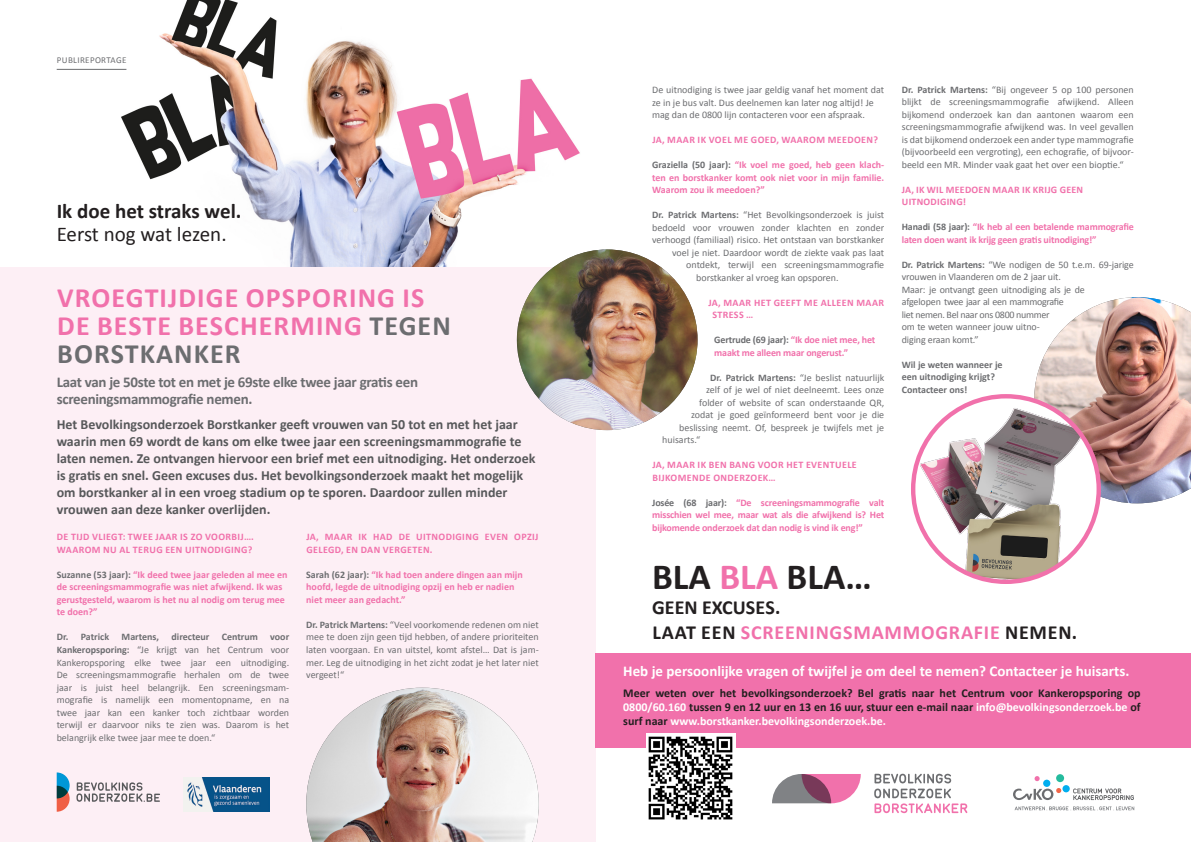
<style>
.page{position:relative;width:1191px;height:842px;background:#fff}
.page>*{position:absolute;margin:0;border:0;box-sizing:border-box;transform-origin:0 0}
.t1{font:700 37px "Calibri";color:#231f20}
.titel_grijs{font:700 28px/28px "Calibri";letter-spacing:.04em;color:#f171ab}
.titel_grijs-2{font:700 28px "Calibri";letter-spacing:.04em;color:#6c6d70}
.t2{font:700 21px "Calibri";color:#231f20}
.t3{font:21px "Calibri";letter-spacing:-.01em;color:#231f20}
.t4{font:700 20px/25px "Calibri";letter-spacing:.04em;color:#231f20}
.bodytekst-publi{font:700 15px/17px "Calibri";letter-spacing:-.02em;color:#6c6d70}
.t5{font:700 15px "Calibri";color:#fff}
.t6{font:700 14px/17px "Calibri";color:#57585a}
.t7{font:700 12px/14px "Calibri";color:#231f20;text-align:justify}
.bodytekst-publi-2{font:10px/12.5px "Calibri";color:#6c6d70;text-align:justify}
.bodytekst-publi-3{font:700 10px/12.5px "Calibri";color:#f171ab;text-align:justify}
.bodytekst-publi-4{font:700 10px/12.5px "Calibri";letter-spacing:.04em;color:#f171ab}
.bodytekst-publi-5{font:700 10px "Calibri";color:#6c6d70}
.bodytekst-publi-6{font:700 10px "Calibri";letter-spacing:.025em;color:#f171ab}
.t8{font:9px "Calibri";letter-spacing:.04em;color:#6c6d70}
.s1{color:#6c6d70}
.s2{font-weight:700}
.s3{color:#f171ab}
.s4{color:#fff}
</style>
<div class="page">
<img style="left:103px;top:0;width:477px;height:267px">
<div style="left:0;top:267px;width:595px;height:575px;background:#fdeff5"></div>
<div style="left:595px;top:653px;width:596px;height:95px;background:#f171ab"></div>
<svg style="left:1014px;top:806px;width:120px;height:4px"></svg>
<div style="left:1043px;top:780px;width:7px;height:7px;background:#00aeef;border-radius:50%"></div>
<svg style="left:1034px;top:776px;width:5px;height:5px"></svg>
<div style="left:1056px;top:774px;width:8px;height:8px;background:#24bb9d;border-radius:50%"></div>
<div style="left:1062px;top:785px;width:7px;height:7px;background:#00aeef;border-radius:50%"></div>
<svg style="left:1073px;top:788px;width:60px;height:12px"></svg>
<svg style="left:1013px;top:788px;width:48px;height:12px"></svg>
<svg style="left:57px;top:772px;width:13px;height:40px"></svg>
<svg style="left:76px;top:782px;width:84px;height:20px"></svg>
<hr style="left:57px;top:69px;width:69px;height:1px;background:#6c6d70">
<img style="left:306px;top:688px;width:233px;height:154px">
<img style="left:646px;top:733px;width:89px;height:87px">
<img style="left:517px;top:249px;width:180px;height:181px;border-radius:90px">
<img style="left:1034px;top:297px;width:157px;height:206px">
<svg style="left:874px;top:774px;width:93px;height:39px"></svg>
<svg style="left:772px;top:774px;width:88px;height:29px;background:#b57f99"></svg>
<img style="left:913px;top:396px;width:185px;height:186px;border-radius:91px">
<div style="left:911px;top:394px;width:190px;height:190px;border:4px solid #f171ab;border-radius:50%"></div>
<img style="left:184px;top:778px;width:86px;height:33px">
<p class="t8" style="left:57px;top:55px;width:71px">PUBLIREPORTAGE</p>
<p class="t2" style="left:57px;top:197px;width:186px">Ik doe het straks wel.</p>
<p class="t3" style="left:57px;top:221px;width:171px">Eerst nog wat lezen.</p>
<p class="titel_grijs" style="left:57px;top:283px;width:395px">VROEGTIJDIGE OPSPORING IS<br>DE BESTE BESCHERMING <span class="s1">TEGEN</span></p>
<p class="titel_grijs-2" style="left:57px;top:335px;width:185px">BORSTKANKER</p>
<p class="bodytekst-publi" style="left:57px;top:374px;width:363px">Laat van je 50ste tot en met je 69ste elke twee jaar gratis een screeningsmammografie nemen.</p>
<p class="t6" style="left:57px;top:415px;width:480px">Het Bevolkingsonderzoek Borstkanker geeft vrouwen van 50 tot en met het jaar waarin men 69 wordt de kans om elke twee jaar een screeningsmammografie te laten nemen. Ze ontvangen hiervoor een brief met een uitnodiging. Het onderzoek is gratis en snel. Geen excuses dus. Het bevolkingsonderzoek maakt het mogelijk om borstkanker al in een vroeg stadium op te sporen. Daardoor zullen minder vrouwen aan deze kanker overlijden.</p>
<p class="bodytekst-publi-4" style="left:57px;top:531px;width:198px">DE TIJD VLIEGT: TWEE JAAR IS ZO VOORBIJ….<br>WAAROM NU AL TERUG EEN UITNODIGING?</p>
<p class="bodytekst-publi-3" style="left:57px;top:568px;width:232px"><span class="s1">Suzanne (53 jaar):</span> “Ik deed twee jaar geleden al mee en</p>
<p class="bodytekst-publi-3" style="left:57px;top:581px;width:227px">de screeningsmammografie was niet afwijkend. Ik was</p>
<p class="bodytekst-publi-3" style="left:57px;top:593px;width:230px">gerustgesteld, waarom is het nu al nodig om terug mee</p>
<p class="bodytekst-publi-3" style="left:57px;top:606px;width:42px">te doen?”</p>
<p class="bodytekst-publi-2" style="left:57px;top:631px;width:234px"><span class="s2">Dr. Patrick Martens, directeur Centrum voor Kankeropsporing:</span> “Je krijgt van het Centrum voor Kankeropsporing elke twee jaar een uitnodiging.<br>De screeningsmammografie herhalen om de twee jaar is juist heel belangrijk. Een screeningsmam&shy;mografie is namelijk een momentopname, en na twee jaar kan een kanker toch zichtbaar worden terwijl er daarvoor niks te zien was. Daarom is het belangrijk elke twee jaar mee te doen.“</p>
<p class="bodytekst-publi-4" style="left:306px;top:531px;width:234px">JA, MAAR IK HAD DE UITNODIGING EVEN OPZIJ<br>GELEGD, EN DAN VERGETEN.</p>
<p class="bodytekst-publi-3" style="left:306px;top:568px;width:218px"><span class="s1">Sarah (62 jaar):</span> “Ik had toen andere dingen aan mijn</p>
<p class="bodytekst-publi-3" style="left:306px;top:581px;width:210px">hoofd, legde de uitnodiging opzij en heb er nadien</p>
<p class="bodytekst-publi-3" style="left:306px;top:593px;width:101px">niet meer aan gedacht.”</p>
<p class="bodytekst-publi-2" style="left:306px;top:618px;width:234px"><span class="s2">Dr. Patrick Martens:</span> “Veel voorkomende redenen om niet mee te doen zijn geen tijd hebben, of andere prioriteiten laten voorgaan. En van uitstel, komt afstel… Dat is jam&shy;mer. Leg de uitnodiging in het zicht zodat je het later niet vergeet!“</p>
<p class="bodytekst-publi-2" style="left:652px;top:84px;width:233px">De uitnodiging is twee jaar geldig vanaf het moment dat ze in je bus valt. Dus deelnemen kan later nog altijd! Je</p>
<p class="bodytekst-publi-2" style="left:652px;top:109px;width:214px">mag dan de 0800 lijn contacteren voor een afspraak.</p>
<p class="bodytekst-publi-4" style="left:652px;top:133px;width:227px">JA, MAAR IK VOEL ME GOED, WAAROM MEEDOEN?</p>
<p class="bodytekst-publi-3" style="left:652px;top:158px;width:234px"><span class="s1">Graziella (50 jaar):</span> “Ik voel me goed, heb geen klach&shy;ten en borstkanker komt ook niet voor in mijn familie.<br>Waarom zou ik meedoen?”</p>
<p class="bodytekst-publi-2" style="left:652px;top:209px;width:233px"><span class="s2">Dr. Patrick Martens:</span> “Het Bevolkingsonderzoek is juist</p>
<p class="bodytekst-publi-2" style="left:652px;top:221px;width:233px">bedoeld voor vrouwen zonder klachten en zonder</p>
<p class="bodytekst-publi-2" style="left:652px;top:234px;width:234px">verhoogd (familiaal) risico. Het ontstaan van borstkanker</p>
<p class="bodytekst-publi-2" style="left:672px;top:246px;width:213px">voel je niet. Daardoor wordt de ziekte vaak pas laat</p>
<p class="bodytekst-publi-2" style="left:686px;top:259px;width:200px">ontdekt, terwijl een screeningsmammografie</p>
<p class="bodytekst-publi-2" style="left:696px;top:271px;width:144px">borstkanker al vroeg kan opsporen.</p>
<p class="bodytekst-publi-4" style="left:712px;top:296px;width:173px;text-indent:-4px">JA, MAAR HET GEEFT ME ALLEEN MAAR<br>STRESS …</p>
<p class="bodytekst-publi-5" style="left:714px;top:333px;width:163px">Gertrude (69 jaar): <span class="s3">“Ik doe niet mee, het</span></p>
<p class="bodytekst-publi-3" style="left:714px;top:346px;width:135px">maakt me alleen maar ongerust.”</p>
<p class="bodytekst-publi-2" style="left:710px;top:371px;width:175px"><span class="s2">Dr. Patrick Martens:</span> “Je beslist natuurlijk</p>
<p class="bodytekst-publi-2" style="left:706px;top:384px;width:180px">zelf of je wel of niet deelneemt. Lees onze</p>
<p class="bodytekst-publi-2" style="left:699px;top:396px;width:187px">folder of website of scan onderstaande QR,</p>
<p class="bodytekst-publi-2" style="left:691px;top:409px;width:194px">zodat je goed geïnformeerd bent voor je die</p>
<p class="bodytekst-publi-2" style="left:679px;top:421px;width:207px">beslissing neemt. Of, bespreek je twijfels met je</p>
<p class="bodytekst-publi-2" style="left:662px;top:434px;width:40px">huisarts.“</p>
<p class="bodytekst-publi-4" style="left:652px;top:458px;width:206px">JA, MAAR IK BEN BANG VOOR HET EVENTUELE</p>
<p class="bodytekst-publi-4" style="left:652px;top:471px;width:125px">BIJKOMENDE ONDERZOEK…</p>
<p class="bodytekst-publi-3" style="left:652px;top:496px;width:234px"><span class="s1">Josée (68 jaar):</span> “De screeningsmammografie valt misschien wel mee, maar wat als die afwijkend is? Het bijkomende onderzoek dat dan nodig is vind ik eng!”</p>
<p class="bodytekst-publi-2" style="left:901px;top:83px;width:234px"><span class="s2">Dr. Patrick Martens:</span> “Bij ongeveer 5 op 100 personen blijkt de screeningsmammografie afwijkend. Alleen bijkomend onderzoek kan dan aantonen waarom een screeningsmammografie afwijkend was. In veel gevallen is dat bijkomend onderzoek een ander type mammografie (bijvoorbeeld een vergroting), een echografie, of bijvoor&shy;beeld een MR. Minder vaak gaat het over een bioptie.“</p>
<p class="bodytekst-publi-6" style="left:902px;top:183px;width:183px">JA, IK WIL MEEDOEN MAAR IK KRIJG GEEN</p>
<p class="bodytekst-publi-6" style="left:902px;top:195px;width:66px">UITNODIGING!</p>
<p class="bodytekst-publi-3" style="left:901px;top:220px;width:234px"><span class="s1">Hanadi (58 jaar):</span> “Ik heb al een betalende mammografie laten doen want ik krijg geen gratis uitnodiging!”</p>
<p class="bodytekst-publi-2" style="left:901px;top:258px;width:233px"><span class="s2">Dr. Patrick Martens:</span> “We nodigen de 50 t.e.m. 69-jarige vrouwen in Vlaanderen om de 2 jaar uit.</p>
<p class="bodytekst-publi-2" style="left:901px;top:283px;width:184px;text-align:left">Maar: je ontvangt geen uitnodiging als je de afgelopen twee jaar al een mammografie<br>liet nemen. Bel naar ons 0800 nummer<br>om te weten wanneer jouw uitno-<br>diging eraan komt.”</p>
<p class="bodytekst-publi-5" style="left:901px;top:358px;width:102px">Wil je weten wanneer je</p>
<p class="bodytekst-publi-5" style="left:901px;top:370px;width:95px">een uitnodiging krijgt?</p>
<p class="bodytekst-publi-5" style="left:901px;top:383px;width:67px">Contacteer ons!</p>
<p class="t1" style="left:652px;top:553px;width:221px">BLA <span class="s3">BLA</span> BLA…</p>
<p class="t4" style="left:652px;top:595px;width:426px">GEEN EXCUSES.<br>LAAT EEN <span class="s3">SCREENINGSMAMMOGRAFIE</span> NEMEN.</p>
<p class="t5" style="left:623px;top:661px;width:508px">Heb je persoonlijke vragen of twijfel je om deel te nemen? Contacteer je huisarts.</p>
<p class="t7" style="left:623px;top:686px;width:519px">Meer weten over het bevolkingsonderzoek? Bel gratis naar het Centrum voor Kankeropsporing op <span class="s4">0800/60.160</span> tussen 9 en 12 uur en 13 en 16 uur, stuur een e-mail naar <span class="s4">info@bevolkingsonderzoek.be</span> of surf naar <span class="s4">www.borstkanker.bevolkingsonderzoek.be.</span></p>
</div>
